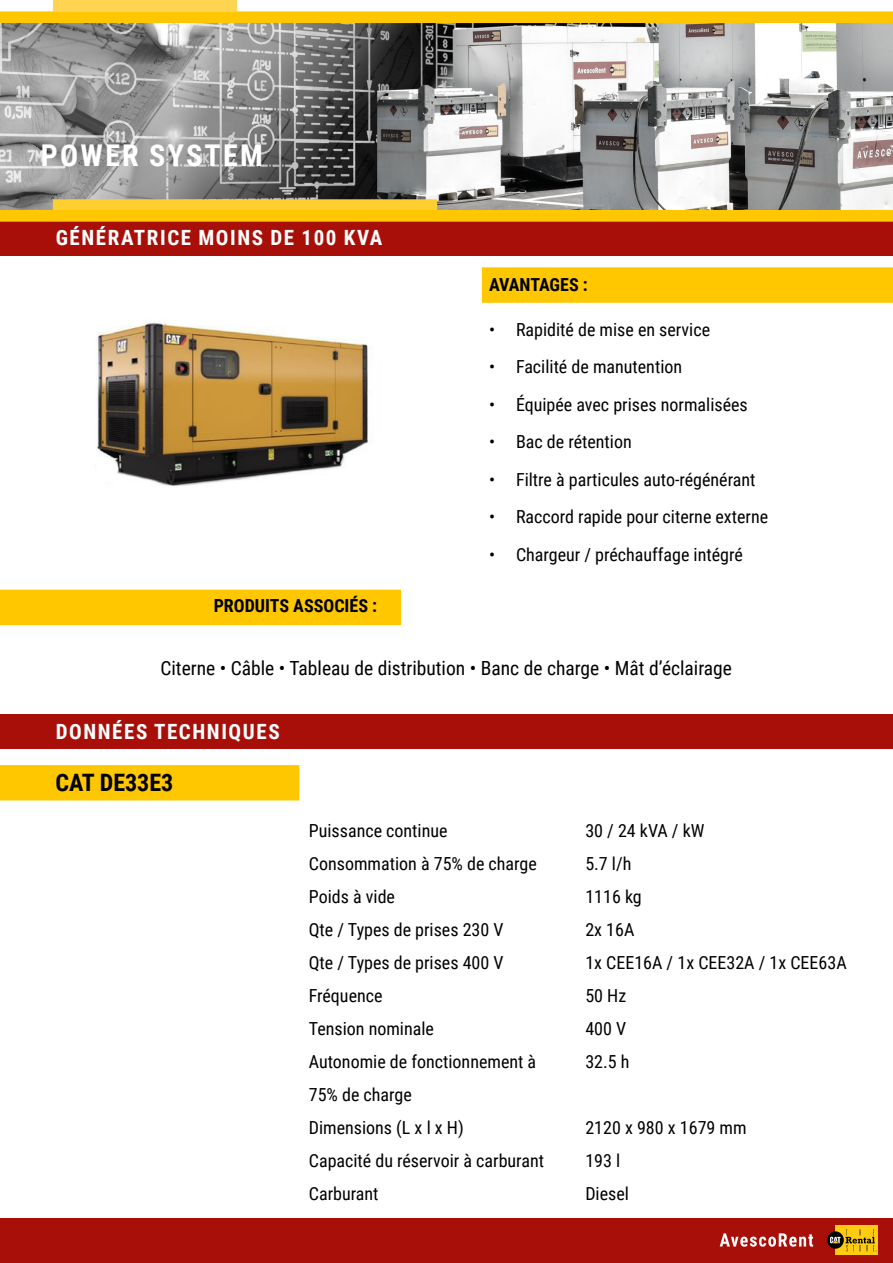
<style>
.page{position:relative;width:893px;height:1263px;background:#fff}
.page>*{position:absolute;margin:0;border:0;box-sizing:border-box;transform-origin:0 0}
.t1{font:700 30px "Roboto Condensed";letter-spacing:.075em;color:#fff}
.t2{font:700 24px "Roboto Condensed";color:#000}
.t3{font:700 21px "Roboto Condensed";letter-spacing:.075em;color:#fff}
.t4{font:19.5px "Roboto Condensed";color:#000}
.t5{font:18px/33px "Roboto Condensed";color:#000}
.t6{font:700 18px "Roboto Condensed";color:#000}
</style>
<div class="page">
<img style="left:0;top:23px;width:893px;height:187px">
<div style="left:483px;top:268px;width:409px;height:34px;background:#fec700"></div>
<div style="left:482px;top:267px;width:411px;height:36px;border:2px solid #fec700"></div>
<div style="left:1px;top:766px;width:298px;height:34px;background:#fec700"></div>
<div style="left:0;top:765px;width:299px;height:35px;border:2px solid #fec700"></div>
<svg style="left:0;top:0;width:893px;height:23px"></svg>
<div style="left:0;top:221px;width:893px;height:35px;background:#a90f09"></div>
<div style="left:0;top:714px;width:893px;height:34px;background:#a90f09"></div>
<div style="left:53px;top:200px;width:384px;height:11px;background:#ffcf32"></div>
<div style="left:0;top:210px;width:893px;height:11px;background:#fec700"></div>
<div style="left:0;top:1219px;width:893px;height:44px;background:#a90f09"></div>
<div style="left:836px;top:1225px;width:42px;height:30px;background:#ffcc12"></div>
<svg style="left:827px;top:1231px;width:17px;height:18px"></svg>
<svg style="left:830px;top:1229px;width:47px;height:22px"></svg>
<svg style="left:720px;top:1233px;width:93px;height:14px"></svg>
<img style="left:96px;top:323px;width:272px;height:164px">
<div style="left:0;top:590px;width:401px;height:35px;background:#fec700"></div>
<h1 class="t1" style="left:41px;top:135px;width:223px">POWER SYSTEM</h1>
<p class="t3" style="left:56px;top:223px;width:328px">GÉNÉRATRICE MOINS DE 100 KVA</p>
<p class="t6" style="left:214px;top:593px;width:165px">PRODUITS ASSOCIÉS :</p>
<p class="t6" style="left:489px;top:272px;width:100px">AVANTAGES :</p>
<p class="t5" style="left:489px;top:312px;width:223px">• Rapidité de mise en service</p>
<p class="t5" style="left:489px;top:349px;width:195px">• Facilité de manutention</p>
<p class="t5" style="left:489px;top:387px;width:260px">• Équipée avec prises normalisées</p>
<p class="t5" style="left:489px;top:424px;width:144px">• Bac de rétention</p>
<p class="t5" style="left:489px;top:462px;width:268px">• Filtre à particules auto-régénérant</p>
<p class="t5" style="left:489px;top:499px;width:281px">• Raccord rapide pour citerne externe</p>
<p class="t5" style="left:489px;top:537px;width:255px">• Chargeur / préchauffage intégré</p>
<p class="t4" style="left:160px;top:654px;width:573px">Citerne • Câble • Tableau de distribution • Banc de charge • Mât d’éclairage</p>
<p class="t3" style="left:56px;top:716px;width:225px">DONNÉES TECHNIQUES</p>
<h2 class="t2" style="left:55px;top:765px;width:120px">CAT DE33E3</h2>
<p class="t5" style="left:309px;top:813px;width:237px">Puissance continue<br>Consommation à 75% de charge<br>Poids à vide<br>Qte / Types de prises 230 V<br>Qte / Types de prises 400 V<br>Fréquence<br>Tension nominale<br>Autonomie de fonctionnement à<br>75% de charge<br>Dimensions (L x l x H)<br>Capacité du réservoir à carburant<br>Carburant</p>
<p class="t5" style="left:585px;top:813px;width:263px">30 / 24 kVA / kW<br>5.7 l/h<br>1116 kg<br>2x 16A<br>1x CEE16A / 1x CEE32A / 1x CEE63A<br>50 Hz<br>400 V<br>32.5 h</p>
<p class="t5" style="left:585px;top:1110px;width:163px">2120 x 980 x 1679 mm<br>193 l<br>Diesel</p>
</div>
